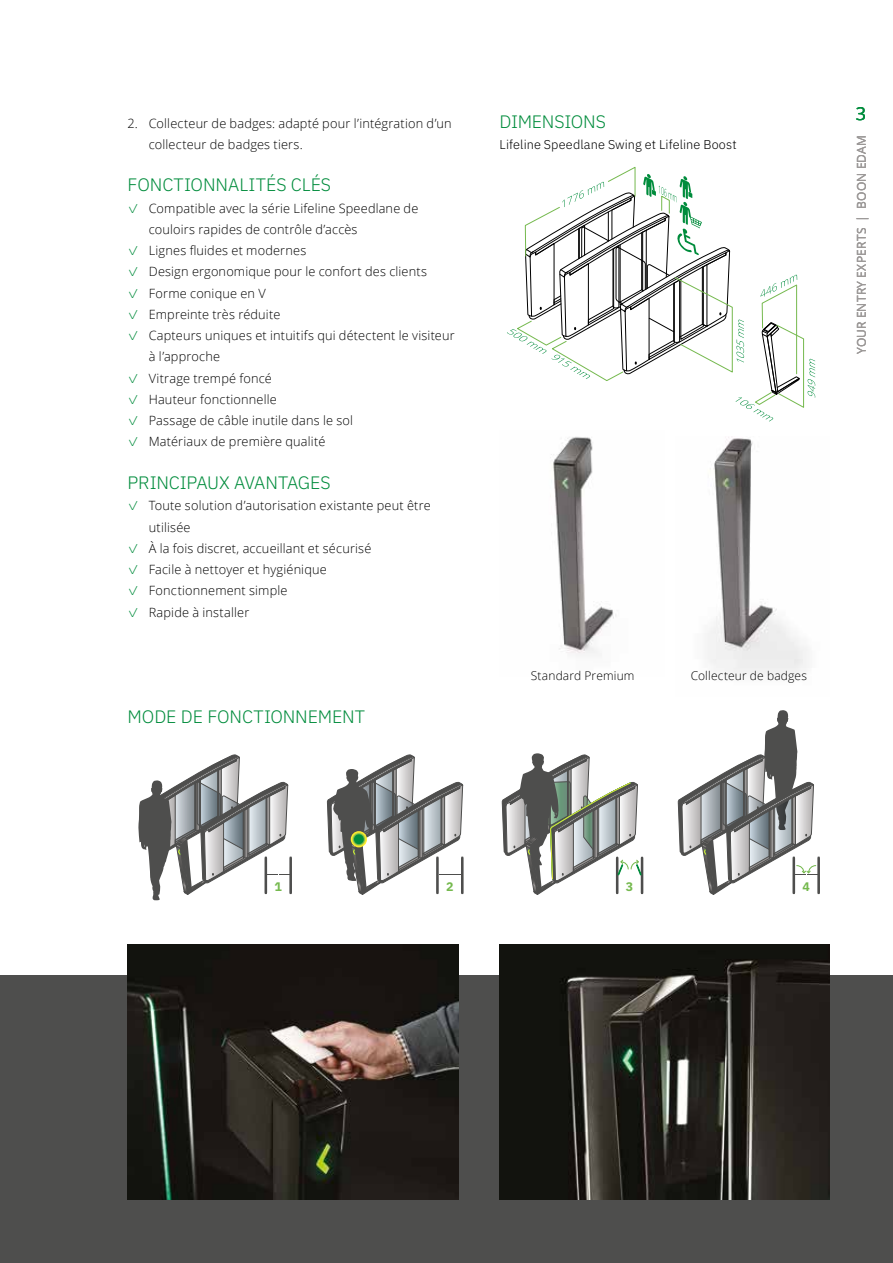
<style>
.page{position:relative;width:893px;height:1263px;background:#fff}
.page>*{position:absolute;margin:0;border:0;box-sizing:border-box;transform-origin:0 0}
.t1{font:300 18px "IBM Plex Sans";letter-spacing:-.005em;color:#008c3c}
.t2{font:18px "Open Sans";color:#008c3c}
.t3{font:300 12.75px/21.3px "Open Sans";letter-spacing:.015em;color:#000}
.t4{font:300 12.75px "IBM Plex Sans";letter-spacing:.005em;color:#000}
.t5{font:700 12.45px "IBM Plex Sans";color:#75b94e}
.t6{font:300 12px "Open Sans";letter-spacing:.015em;color:#000}
.t7{font:12px "Open Sans";letter-spacing:.02em;color:#9c9998}
.s1{font-family:"IBM Plex Sans";color:#008c3c}
</style>
<div class="page">
<div style="left:0;top:975px;width:893px;height:288px;background:#4e4e4d"></div>
<img style="left:551px;top:437px;width:65px;height:218px">
<img style="left:707px;top:437px;width:101px;height:238px">
<img style="left:500px;top:944px;width:329px;height:255px">
<svg style="left:507px;top:167px;width:308px;height:255px"></svg>
<svg style="left:138px;top:755px;width:154px;height:146px"></svg>
<svg style="left:326px;top:755px;width:138px;height:140px"></svg>
<svg style="left:501px;top:753px;width:142px;height:142px"></svg>
<svg style="left:677px;top:710px;width:143px;height:185px"></svg>
<img style="left:128px;top:944px;width:330px;height:255px">
<p class="t3" style="left:149px;top:112px;width:304px;text-indent:-21px">2. Collecteur de badges: adapté pour l’intégration d’un collecteur de badges tiers.</p>
<h1 class="t1" style="left:128px;top:171px;width:205px">FONCTIONNALITÉS CLÉS</h1>
<p class="t3" style="left:149px;top:197px;width:271px;text-indent:-21px"><span class="s1">✓</span> Compatible avec la série Lifeline Speedlane de couloirs rapides de contrôle d’accès</p>
<p class="t3" style="left:128px;top:239px;width:180px"><span class="s1">✓</span> Lignes fluides et modernes</p>
<p class="t3" style="left:128px;top:261px;width:301px"><span class="s1">✓</span> Design ergonomique pour le confort des clients</p>
<p class="t3" style="left:128px;top:282px;width:140px"><span class="s1">✓</span> Forme conique en V</p>
<p class="t3" style="left:128px;top:303px;width:154px"><span class="s1">✓</span> Empreinte très réduite</p>
<p class="t3" style="left:149px;top:325px;width:307px;text-indent:-21px"><span class="s1">✓</span> Capteurs uniques et intuitifs qui détectent le visiteur à l’approche</p>
<p class="t3" style="left:128px;top:367px;width:146px"><span class="s1">✓</span> Vitrage trempé foncé</p>
<p class="t3" style="left:128px;top:388px;width:151px"><span class="s1">✓</span> Hauteur fonctionnelle</p>
<p class="t3" style="left:128px;top:410px;width:227px"><span class="s1">✓</span> Passage de câble inutile dans le sol</p>
<p class="t3" style="left:128px;top:431px;width:199px"><span class="s1">✓</span> Matériaux de première qualité</p>
<h1 class="t1" style="left:128px;top:469px;width:205px">PRINCIPAUX AVANTAGES</h1>
<p class="t3" style="left:149px;top:495px;width:283px;text-indent:-21px"><span class="s1">✓</span> Toute solution d’autorisation existante peut être utilisée</p>
<p class="t3" style="left:128px;top:537px;width:245px"><span class="s1">✓</span> À la fois discret, accueillant et sécurisé</p>
<p class="t3" style="left:128px;top:558px;width:201px"><span class="s1">✓</span> Facile à nettoyer et hygiénique</p>
<p class="t3" style="left:128px;top:580px;width:161px"><span class="s1">✓</span> Fonctionnement simple</p>
<p class="t3" style="left:128px;top:601px;width:123px"><span class="s1">✓</span> Rapide à installer</p>
<h1 class="t1" style="left:128px;top:703px;width:239px">MODE DE FONCTIONNEMENT</h1>
<h1 class="t1" style="left:500px;top:108px;width:108px">DIMENSIONS</h1>
<p class="t4" style="left:500px;top:135px;width:238px">Lifeline Speedlane Swing et Lifeline Boost</p>
<p class="t6" style="left:531px;top:668px;width:105px">Standard Premium</p>
<p class="t6" style="left:691px;top:668px;width:118px">Collecteur de badges</p>
<h1 class="t2" style="left:856px;top:101px;width:12px">3</h1>
<p class="t7" style="left:853px;top:354px;width:221px;rotate:-90deg">YOUR ENTRY EXPERTS | BOON EDAM</p>
<p class="t5" style="left:275px;top:876px;width:9px">1</p>
<p class="t5" style="left:446px;top:876px;width:9px">2</p>
<p class="t5" style="left:626px;top:876px;width:9px">3</p>
<p class="t5" style="left:803px;top:876px;width:9px">4</p>
</div>
